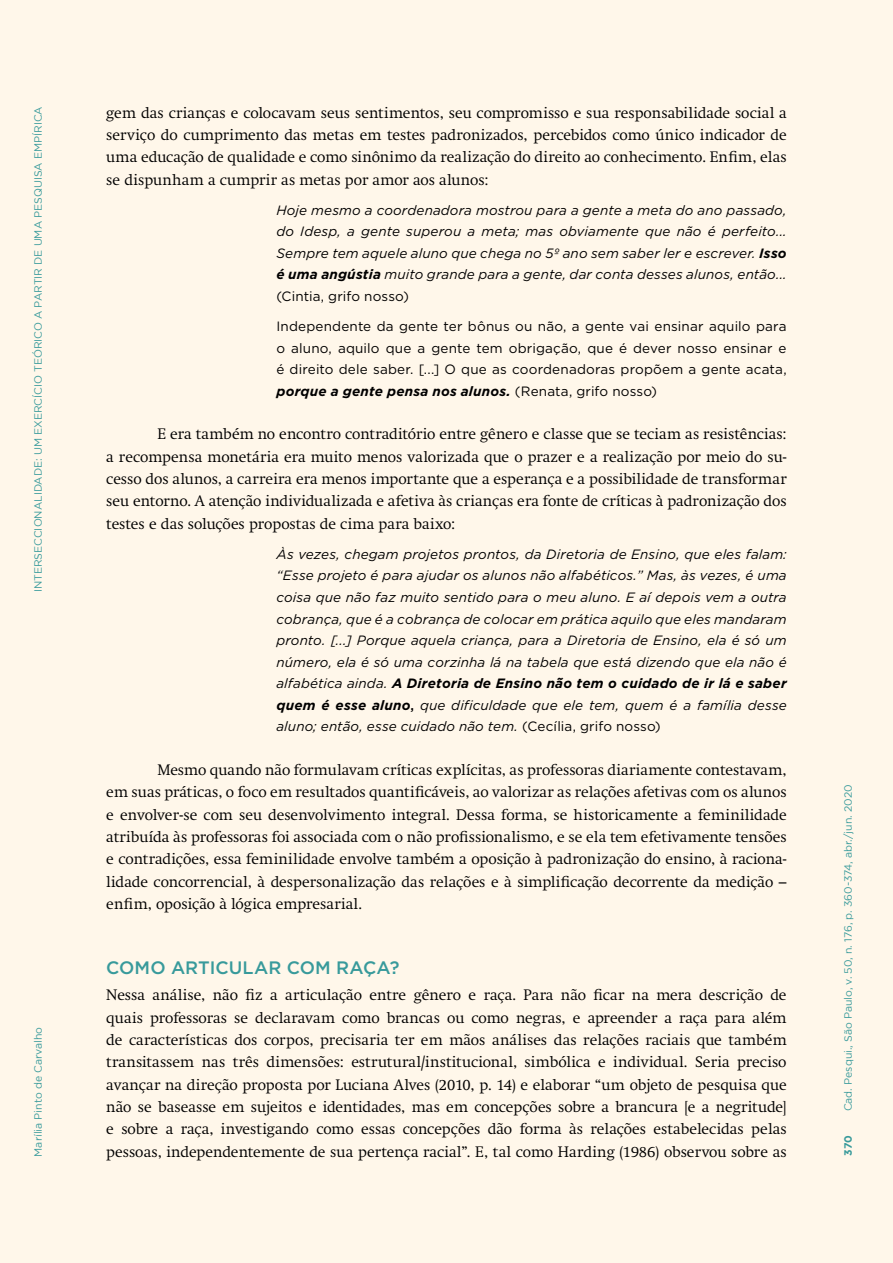
<style>
.page{position:relative;width:893px;height:1263px;background:#fff7ea}
.page>*{position:absolute;margin:0;border:0;box-sizing:border-box;transform-origin:0 0}
.t1{font:500 18px "Gotham HTF";color:#389fa9}
.t2{font:300 15px/22.4px "Swift";letter-spacing:.005em;color:#000;text-align:justify}
.t3{font:italic 13.5px/21.6px "Gotham HTF";letter-spacing:.01em;color:#000;text-align:justify}
.t4{font:13.5px/21.6px "Gotham HTF";letter-spacing:.015em;color:#000;text-align:justify}
.t5{font:10.5px "Gotham";color:#389fa9}
.t6{font:700 10.5px "Gotham";color:#389fa9}
.s1{font-weight:700}
.s2{font-style:normal}
.s3{font-weight:700;font-style:italic}
.s4{font-family:"Gotham";font-weight:500;font-style:normal}
</style>
<div class="page">
<p class="t5" style="left:32px;top:592px;width:487px;rotate:-90deg">INTERSECCIONALIDADE: UM EXERCÍCIO TEÓRICO A PARTIR DE UMA PESQUISA EMPÍRICA</p>
<p class="t5" style="left:32px;top:1157px;width:131px;rotate:-90deg">Marília Pinto de Carvalho</p>
<p class="t2" style="left:106px;top:101px;width:682px">gem das crianças e colocavam seus sentimentos, seu compromisso e sua responsabilidade social a serviço do cumprimento das metas em testes padronizados, percebidos como único indicador de uma educação de qualidade e como sinônimo da realização do direito ao conhecimento. Enfim, elas se dispunham a cumprir as metas por amor aos alunos:</p>
<p class="t3" style="left:276px;top:199px;width:512px">Hoje mesmo a coordenadora mostrou para a gente a meta do ano passado, do Idesp, a gente superou a meta; mas obviamente que não é perfeito...<br>Sempre tem aquele aluno que chega no 5º ano sem saber ler e escrever. <span class="s1">Isso é uma angústia</span> muito grande para a gente, dar conta desses alunos, então... <span class="s2">(Cintia, grifo nosso)</span></p>
<p class="t4" style="left:276px;top:315px;width:512px">Independente da gente ter bônus ou não, a gente vai ensinar aquilo para o aluno, aquilo que a gente tem obrigação, que é dever nosso ensinar e é direito dele saber. [...] O que as coordenadoras propõem a gente acata, <span class="s3">porque a gente pensa nos alunos.</span> (Renata, grifo nosso)</p>
<p class="t2" style="left:106px;top:423px;width:682px;text-indent:51px">E era também no encontro contraditório entre gênero e classe que se teciam as resistências: a recompensa monetária era muito menos valorizada que o prazer e a realização por meio do su&shy;cesso dos alunos, a carreira era menos importante que a esperança e a possibilidade de transformar seu entorno. A atenção individualizada e afetiva às crianças era fonte de críticas à padronização dos testes e das soluções propostas de cima para baixo:</p>
<p class="t3" style="left:276px;top:543px;width:512px">Às vezes, chegam projetos prontos, da Diretoria de Ensino, que eles falam: “Esse projeto é para ajudar os alunos não alfabéticos.” Mas, às vezes, é uma coisa que não faz muito sentido para o meu aluno. E aí depois vem a outra cobrança, que é a cobrança de colocar em prática aquilo que eles mandaram pronto. [...] Porque aquela criança, para a Diretoria de Ensino, ela é só um número, ela é só uma corzinha lá na tabela que está dizendo que ela não é alfabética ainda. <span class="s1">A Diretoria de Ensino não tem o cuidado de ir lá e saber quem é esse aluno</span><span class="s4">,</span> que dificuldade que ele tem, quem é a família desse aluno; então, esse cuidado não tem. <span class="s2">(Cecília, grifo nosso)</span></p>
<p class="t2" style="left:106px;top:759px;width:682px;text-indent:51px">Mesmo quando não formulavam críticas explícitas, as professoras diariamente contestavam, em suas práticas, o foco em resultados quantificáveis, ao valorizar as relações afetivas com os alunos e envolver-se com seu desenvolvimento integral. Dessa forma, se historicamente a feminilidade atribuída às professoras foi associada com o não profissionalismo, e se ela tem efetivamente tensões e contradições, essa feminilidade envolve também a oposição à padronização do ensino, à raciona&shy;lidade concorrencial, à despersonalização das relações e à simplificação decorrente da medição – enfim, oposição à lógica empresarial.</p>
<p class="t1" style="left:106px;top:957px;width:295px">COMO ARTICULAR COM RAÇA?</p>
<p class="t2" style="left:106px;top:984px;width:682px">Nessa análise, não fiz a articulação entre gênero e raça. Para não ficar na mera descrição de quais professoras se declaravam como brancas ou como negras, e apreender a raça para além de características dos corpos, precisaria ter em mãos análises das relações raciais que também transitassem nas três dimensões: estrutural/institucional, simbólica e individual. Seria preciso avançar na direção proposta por Luciana Alves (2010, p. 14) e elaborar “um objeto de pesquisa que não se baseasse em sujeitos e identidades, mas em concepções sobre a brancura [e a negritude] e sobre a raça, investigando como essas concepções dão forma às relações estabelecidas pelas pessoas, independentemente de sua pertença racial”. E, tal como Harding (1986) observou sobre as</p>
<p class="t5" style="left:842px;top:1111px;width:328px;rotate:-90deg">Cad. Pesqui., São Paulo, v. 50, n. 176, p. 360-374, abr./jun. 2020</p>
<p class="t6" style="left:842px;top:1155px;width:22px;rotate:-90deg">370</p>
</div>
